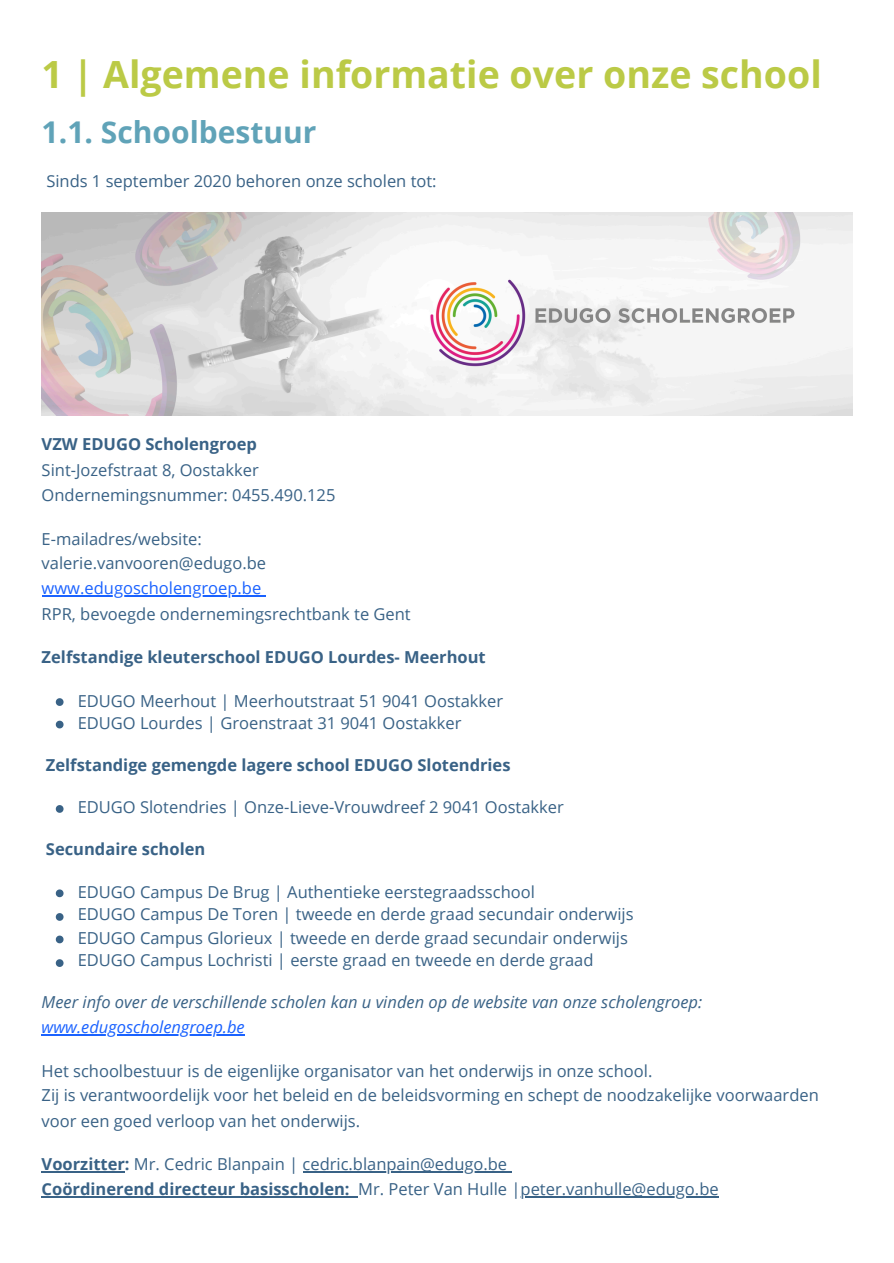
<style>
.page{position:relative;width:894px;height:1263px;background:#fff}
.page>*{position:absolute;margin:0;border:0;box-sizing:border-box;transform-origin:0 0}
.t1{font:700 37.5px "Open Sans";color:#bbca46}
.t2{font:700 30px "Open Sans";color:#60a3b8}
.t3{font:16.5px/25.3px "Open Sans";color:#396286}
.t4{font:700 16.5px "Open Sans";color:#396286}
.t5{font:italic 16.5px/24.8px "Open Sans";color:#396286}
.s1{font-weight:700}
.s2{color:#1a62ff}
</style>
<div class="page">
<hr style="left:42px;top:595px;width:223px;height:1px;background:#1a62ff">
<hr style="left:42px;top:1034px;width:203px;height:1px;background:#1a62ff">
<hr style="left:42px;top:1171px;width:83px;height:1px;background:#396286">
<hr style="left:302px;top:1171px;width:209px;height:1px;background:#396286">
<hr style="left:42px;top:1196px;width:316px;height:1px;background:#396286">
<hr style="left:520px;top:1196px;width:198px;height:1px;background:#396286">
<img style="left:42px;top:213px;width:810px;height:202px">
<svg style="left:56px;top:698px;width:7px;height:8px"></svg>
<svg style="left:56px;top:721px;width:7px;height:7px"></svg>
<svg style="left:56px;top:805px;width:7px;height:8px"></svg>
<svg style="left:56px;top:889px;width:7px;height:8px"></svg>
<svg style="left:56px;top:913px;width:7px;height:8px"></svg>
<svg style="left:56px;top:936px;width:7px;height:7px"></svg>
<svg style="left:56px;top:959px;width:7px;height:8px"></svg>
<h3 class="t1" style="left:42px;top:48px;width:781px">1 | Algemene informatie over onze school</h3>
<p class="t2" style="left:42px;top:111px;width:276px">1.1. Schoolbestuur</p>
<p class="t3" style="left:46px;top:168px;width:392px">Sinds 1 september 2020 behoren onze scholen tot:</p>
<p class="t3" style="left:42px;top:431px;width:295px"><span class="s1">VZW EDUGO Scholengroep<br></span>Sint-Jozefstraat 8, Oostakker<br>Ondernemingsnummer: 0455.490.125</p>
<p class="t3" style="left:42px;top:525px;width:370px">E-mailadres/website: valerie.vanvooren@edugo.be <span class="s2">www.edugoscholengroep.be<br></span>RPR, bevoegde ondernemingsrechtbank te Gent</p>
<p class="t4" style="left:42px;top:645px;width:445px">Zelfstandige kleuterschool EDUGO Lourdes- Meerhout</p>
<p class="t3" style="left:78px;top:687px;width:427px">EDUGO Meerhout | Meerhoutstraat 51 9041 Oostakker</p>
<p class="t3" style="left:78px;top:710px;width:385px">EDUGO Lourdes | Groenstraat 31 9041 Oostakker</p>
<p class="t4" style="left:46px;top:753px;width:466px">Zelfstandige gemengde lagere school EDUGO Slotendries</p>
<p class="t3" style="left:78px;top:794px;width:487px">EDUGO Slotendries | Onze-Lieve-Vrouwdreef 2 9041 Oostakker</p>
<p class="t4" style="left:46px;top:837px;width:161px">Secundaire scholen</p>
<p class="t3" style="left:78px;top:879px;width:458px">EDUGO Campus De Brug | Authentieke eerstegraadsschool</p>
<p class="t3" style="left:78px;top:901px;width:557px">EDUGO Campus De Toren | tweede en derde graad secundair onderwijs</p>
<p class="t3" style="left:78px;top:925px;width:551px">EDUGO Campus Glorieux | tweede en derde graad secundair onderwijs</p>
<p class="t3" style="left:78px;top:947px;width:517px">EDUGO Campus Lochristi | eerste graad en tweede en derde graad</p>
<p class="t5" style="left:42px;top:989px;width:662px">Meer info over de verschillende scholen kan u vinden op de website van onze scholengroep: <span class="s2">www.edugoscholengroep.be</span></p>
<p class="t3" style="left:42px;top:1058px;width:778px">Het schoolbestuur is de eigenlijke organisator van het onderwijs in onze school.<br>Zij is verantwoordelijk voor het beleid en de beleidsvorming en schept de noodzakelijke voorwaarden voor een goed verloop van het onderwijs.</p>
<p class="t3" style="left:42px;top:1151px;width:678px;line-height:24.8px"><span class="s1">Voorzitter:</span> Mr. Cedric Blanpain | cedric.blanpain@edugo.be<br><span class="s1">Coördinerend directeur basisscholen:</span> Mr. Peter Van Hulle |peter.vanhulle@edugo.be</p>
</div>
